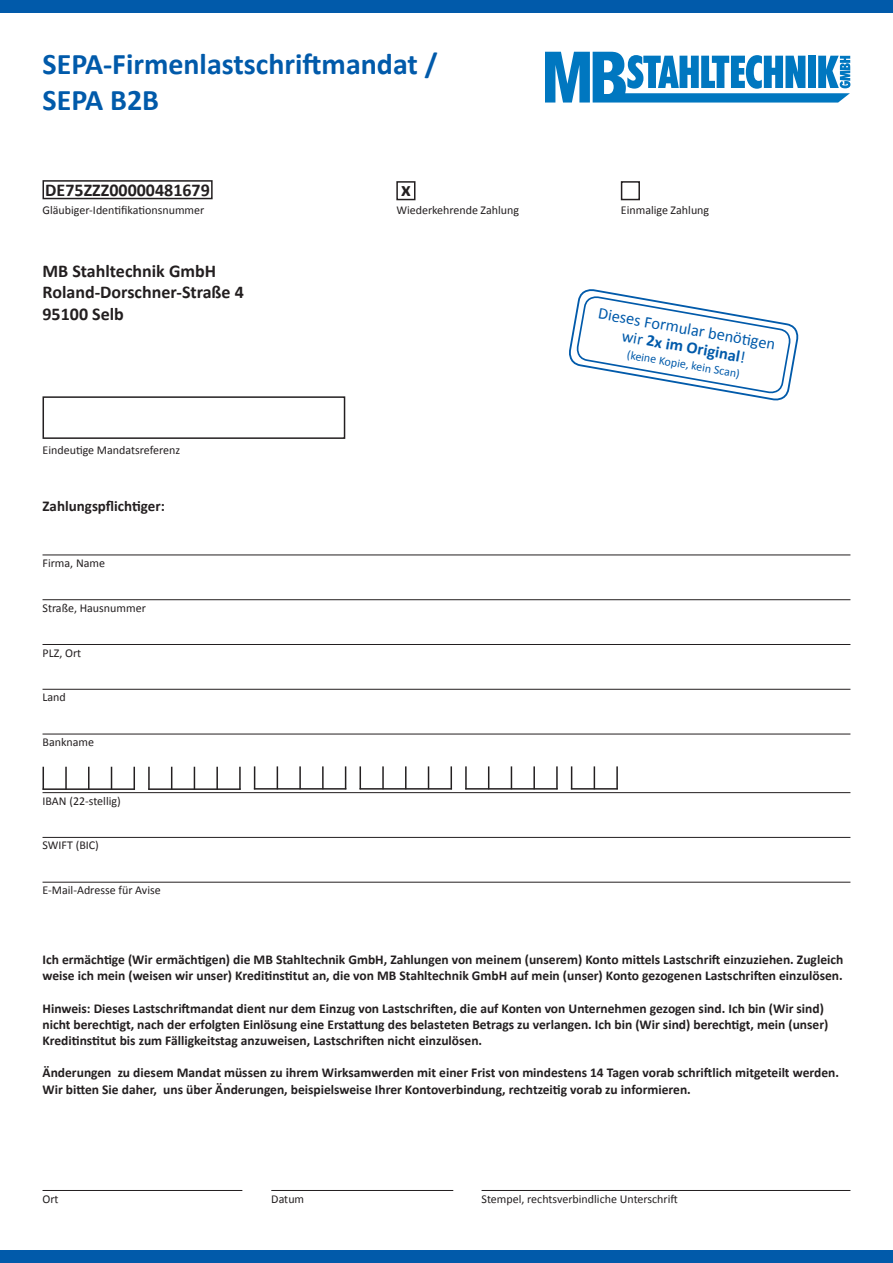
<style>
.page{position:relative;width:893px;height:1263px;background:#fff}
.page>*{position:absolute;margin:0;border:0;box-sizing:border-box;transform-origin:0 0}
.t1{font:700 30px/36px "Calibri";color:#015aaa}
.t2{font:700 21.15px "Calibri";color:#231f20}
.t3{font:700 18px/21.6px "Calibri";color:#231f20}
.t4{font:16.5px/18px "Calibri";color:#015aaa;text-align:center}
.t5{font:700 15px "Calibri";color:#231f20}
.t6{font:700 13.5px/16.2px "Calibri";color:#231f20}
.t7{font:12px "Calibri";color:#231f20}
.t8{font:12px "Calibri";color:#015aaa}
.s1{font-weight:700}
</style>
<div class="page">
<div style="left:43px;top:180px;width:170px;height:19px;border:2px solid #231f20"></div>
<hr style="left:43px;top:555px;width:807px;height:1px;background:#231f20">
<hr style="left:43px;top:599px;width:807px;height:1px;background:#231f20">
<hr style="left:43px;top:644px;width:807px;height:1px;background:#231f20">
<hr style="left:43px;top:1190px;width:199px;height:1px;background:#231f20">
<hr style="left:271px;top:1190px;width:182px;height:1px;background:#231f20">
<hr style="left:482px;top:1190px;width:368px;height:1px;background:#231f20">
<div style="left:396px;top:181px;width:19px;height:19px;border:2px solid #231f20"></div>
<div style="left:621px;top:181px;width:19px;height:19px;border:2px solid #231f20"></div>
<div style="left:43px;top:396px;width:302px;height:43px;border:2px solid #231f20"></div>
<hr style="left:43px;top:689px;width:807px;height:1px;background:#231f20">
<hr style="left:43px;top:734px;width:807px;height:1px;background:#231f20">
<hr style="left:43px;top:792px;width:807px;height:1px;background:#231f20">
<svg style="left:43px;top:767px;width:1px;height:21px"></svg>
<hr style="left:65px;top:767px;width:2px;height:23px;background:#231f20">
<hr style="left:88px;top:767px;width:2px;height:23px;background:#231f20">
<svg style="left:111px;top:767px;width:1px;height:21px"></svg>
<svg style="left:134px;top:767px;width:1px;height:21px"></svg>
<hr style="left:43px;top:788px;width:92px;height:2px;background:#231f20">
<hr style="left:148px;top:767px;width:2px;height:23px;background:#231f20">
<svg style="left:171px;top:767px;width:1px;height:21px"></svg>
<svg style="left:194px;top:767px;width:1px;height:21px"></svg>
<hr style="left:216px;top:767px;width:2px;height:23px;background:#231f20">
<hr style="left:239px;top:767px;width:2px;height:23px;background:#231f20">
<hr style="left:148px;top:788px;width:93px;height:2px;background:#231f20">
<svg style="left:254px;top:766px;width:1px;height:22px"></svg>
<svg style="left:277px;top:766px;width:1px;height:22px"></svg>
<hr style="left:299px;top:766px;width:2px;height:23px;background:#231f20">
<hr style="left:322px;top:766px;width:2px;height:23px;background:#231f20">
<svg style="left:345px;top:766px;width:1px;height:22px"></svg>
<hr style="left:254px;top:788px;width:92px;height:2px;background:#231f20">
<svg style="left:360px;top:766px;width:1px;height:22px"></svg>
<hr style="left:382px;top:766px;width:2px;height:23px;background:#231f20">
<svg style="left:405px;top:766px;width:1px;height:22px"></svg>
<svg style="left:428px;top:766px;width:1px;height:22px"></svg>
<hr style="left:450px;top:766px;width:2px;height:23px;background:#231f20">
<hr style="left:360px;top:788px;width:92px;height:2px;background:#231f20">
<svg style="left:571px;top:766px;width:1px;height:22px"></svg>
<svg style="left:594px;top:766px;width:1px;height:22px"></svg>
<hr style="left:616px;top:766px;width:2px;height:23px;background:#231f20">
<hr style="left:571px;top:788px;width:47px;height:2px;background:#231f20">
<svg style="left:569px;top:289px;width:230px;height:112px"></svg>
<hr style="left:465px;top:766px;width:2px;height:23px;background:#231f20">
<svg style="left:488px;top:766px;width:1px;height:22px"></svg>
<svg style="left:511px;top:766px;width:1px;height:22px"></svg>
<hr style="left:533px;top:766px;width:2px;height:23px;background:#231f20">
<hr style="left:556px;top:766px;width:2px;height:23px;background:#231f20">
<hr style="left:465px;top:788px;width:93px;height:2px;background:#231f20">
<div style="left:0;top:1250px;width:893px;height:13px;background:#015aaa"></div>
<div style="left:0;top:0;width:893px;height:13px;background:#015aaa"></div>
<hr style="left:43px;top:837px;width:807px;height:1px;background:#231f20">
<hr style="left:43px;top:882px;width:807px;height:1px;background:#231f20">
<svg style="left:545px;top:52px;width:305px;height:51px"></svg>
<h1 class="t1" style="left:43px;top:46px;width:397px">SEPA-Firmenlastschriftmandat /<br>SEPA B2B</h1>
<h3 class="t3" style="left:45px;top:180px;width:166px">DE75ZZZ00000481679</h3>
<p class="t7" style="left:43px;top:203px;width:163px">Gläubiger-Identifikationsnummer</p>
<p class="t7" style="left:396px;top:203px;width:124px">Wiederkehrende Zahlung</p>
<p class="t7" style="left:621px;top:203px;width:90px">Einmalige Zahlung</p>
<h2 class="t2" style="left:401px;top:175px;width:11px">x</h2>
<h3 class="t3" style="left:43px;top:260px;width:203px">MB Stahltechnik GmbH<br>Roland-Dorschner-Straße 4<br>95100 Selb</h3>
<p class="t7" style="left:43px;top:442px;width:139px">Eindeutige Mandatsreferenz</p>
<p class="t5" style="left:43px;top:497px;width:124px">Zahlungspflichtiger:</p>
<p class="t7" style="left:43px;top:555px;width:64px">Firma, Name</p>
<p class="t7" style="left:43px;top:600px;width:105px">Straße, Hausnummer</p>
<p class="t7" style="left:43px;top:645px;width:40px">PLZ, Ort</p>
<p class="t7" style="left:43px;top:690px;width:25px">Land</p>
<p class="t7" style="left:43px;top:734px;width:53px">Bankname</p>
<p class="t7" style="left:43px;top:793px;width:80px">IBAN (22-stellig)</p>
<p class="t7" style="left:43px;top:838px;width:58px">SWIFT (BIC)</p>
<p class="t7" style="left:43px;top:883px;width:120px">E-Mail-Adresse für Avise</p>
<p class="t4" style="left:600px;top:304px;width:181px;rotate:10deg">Dieses Formular benöti gen wir <span class="s1">2x im Original</span>!</p>
<p class="t8" style="left:628px;top:347px;width:116px;rotate:10deg">(keine Kopie, kein Scan)</p>
<p class="t6" style="left:43px;top:951px;width:802px">Ich ermächtige (Wir ermächtigen) die MB Stahltechnik GmbH, Zahlungen von meinem (unserem) Konto mittels Lastschrift einzuziehen. Zugleich weise ich mein (weisen wir unser) Kreditinstitut an, die von MB Stahltechnik GmbH auf mein (unser) Konto gezogenen Lastschriften einzulösen.</p>
<p class="t6" style="left:43px;top:1000px;width:787px">Hinweis: Dieses Lastschriftmandat dient nur dem Einzug von Lastschriften, die auf Konten von Unternehmen gezogen sind. Ich bin (Wir sind) nicht berechtigt, nach der erfolgten Einlösung eine Erstattung des belasteten Betrags zu verlangen. Ich bin (Wir sind) berechtigt, mein (unser)<br>Kreditinstitut bis zum Fälligkeitstag anzuweisen, Lastschriften nicht einzulösen.</p>
<p class="t6" style="left:43px;top:1065px;width:798px">Änderungen zu diesem Mandat müssen zu ihrem Wirksamwerden mit einer Frist von mindestens 14 Tagen vorab schriftlich mitgeteilt werden.<br>Wir bitten Sie daher, uns über Änderungen, beispielsweise Ihrer Kontoverbindung, rechtzeitig vorab zu informieren.</p>
<p class="t7" style="left:43px;top:1191px;width:18px">Ort</p>
<p class="t7" style="left:271px;top:1191px;width:34px">Datum</p>
<p class="t7" style="left:482px;top:1191px;width:198px">Stempel, rechtsverbindliche Unterschrift</p>
</div>
